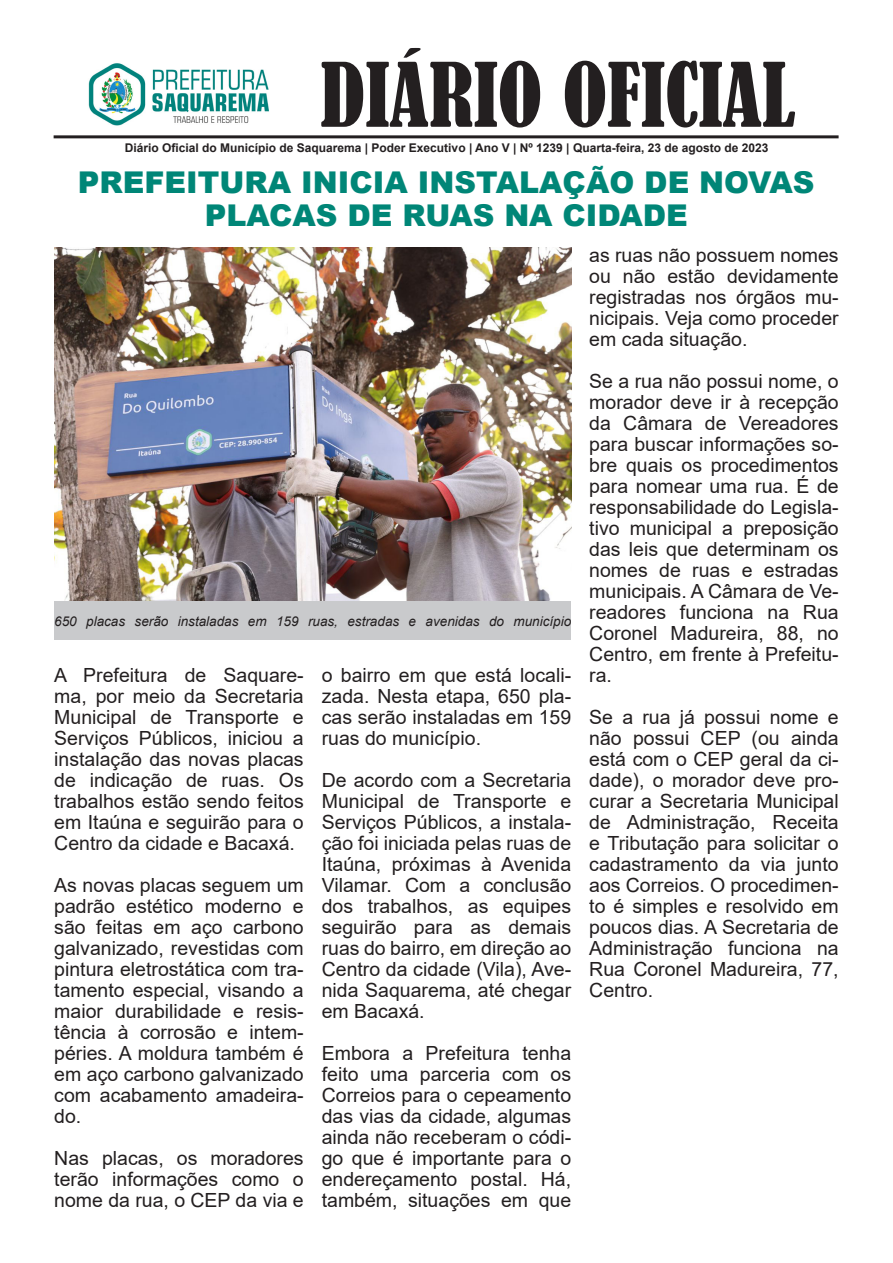
<style>
.page{position:relative;width:893px;height:1263px;background:#fff}
.page>*{position:absolute;margin:0;border:0;box-sizing:border-box;transform-origin:0 0}
.t1{font:condensed 82.5px "Bernard";color:#231f20}
.t2{font:900 30px/33px "Arial";color:#008677;text-align:center}
.t3{font:19.5px/21px "Arial";color:#231f20;text-align:justify}
.t4{font:italic 13.5px "Arial";color:#231f20}
.t5{font:700 12px "Arial";color:#231f20}
</style>
<div class="page">
<hr style="left:54px;top:135px;width:785px;height:3px;background:#231f20">
<img style="left:88px;top:63px;width:181px;height:63px">
<img style="left:54px;top:248px;width:517px;height:354px">
<div style="left:54px;top:602px;width:517px;height:38px;background:#c9cacc"></div>
<p class="t1" style="left:321px;top:47px;width:476px">DIÁRIO OFICIAL</p>
<p class="t5" style="left:125px;top:139px;width:645px">Diário Oficial do Município de Saquarema | Poder Executivo | Ano V | Nº 1239 | Quarta-feira, 23 de agosto de 2023</p>
<p class="t2" style="left:78px;top:164px;width:738px">PREFEITURA INICIA INSTALAÇÃO DE NOVAS<br>PLACAS DE RUAS NA CIDADE</p>
<p class="t4" style="left:54px;top:612px;width:518px">650 placas serão instaladas em 159 ruas, estradas e avenidas do município</p>
<p class="t3" style="left:54px;top:664px;width:251px">A Prefeitura de Saquare&shy;ma, por meio da Secretaria Municipal de Transporte e Serviços Públicos, iniciou a instalação das novas placas de indicação de ruas. Os trabalhos estão sendo feitos em Itaúna e seguirão para o Centro da cidade e Bacaxá.</p>
<p class="t3" style="left:54px;top:874px;width:251px">As novas placas seguem um padrão estético moderno e são feitas em aço carbono galvanizado, revestidas com pintura eletrostática com tra&shy;tamento especial, visando a maior durabilidade e resis&shy;tência à corrosão e intem&shy;péries. A moldura também é em aço carbono galvanizado com acabamento amadeira&shy;do.</p>
<p class="t3" style="left:54px;top:1147px;width:251px">Nas placas, os moradores terão informações como o nome da rua, o CEP da via e</p>
<p class="t3" style="left:322px;top:664px;width:251px">o bairro em que está locali&shy;zada. Nesta etapa, 650 pla&shy;cas serão instaladas em 159 ruas do município.</p>
<p class="t3" style="left:322px;top:769px;width:251px">De acordo com a Secretaria Municipal de Transporte e Serviços Públicos, a instala&shy;ção foi iniciada pelas ruas de Itaúna, próximas à Avenida Vilamar. Com a conclusão dos trabalhos, as equipes seguirão para as demais ruas do bairro, em direção ao Centro da cidade (Vila), Ave&shy;nida Saquarema, até chegar em Bacaxá.</p>
<p class="t3" style="left:322px;top:1042px;width:251px">Embora a Prefeitura tenha feito uma parceria com os Correios para o cepeamento das vias da cidade, algumas ainda não receberam o códi&shy;go que é importante para o endereçamento postal. Há, também, situações em que</p>
<p class="t3" style="left:589px;top:244px;width:251px">as ruas não possuem nomes ou não estão devidamente registradas nos órgãos mu&shy;nicipais. Veja como proceder em cada situação.</p>
<p class="t3" style="left:589px;top:370px;width:251px">Se a rua não possui nome, o morador deve ir à recepção da Câmara de Vereadores para buscar informações so&shy;bre quais os procedimentos para nomear uma rua. É de responsabilidade do Legisla&shy;tivo municipal a preposição das leis que determinam os nomes de ruas e estradas municipais. A Câmara de Ve&shy;readores funciona na Rua Coronel Madureira, 88, no Centro, em frente à Prefeitu&shy;ra.</p>
<p class="t3" style="left:589px;top:706px;width:251px">Se a rua já possui nome e não possui CEP (ou ainda está com o CEP geral da ci&shy;dade), o morador deve pro&shy;curar a Secretaria Municipal de Administração, Receita e Tributação para solicitar o cadastramento da via junto aos Correios. O procedimen&shy;to é simples e resolvido em poucos dias. A Secretaria de Administração funciona na Rua Coronel Madureira, 77, Centro.</p>
</div>
